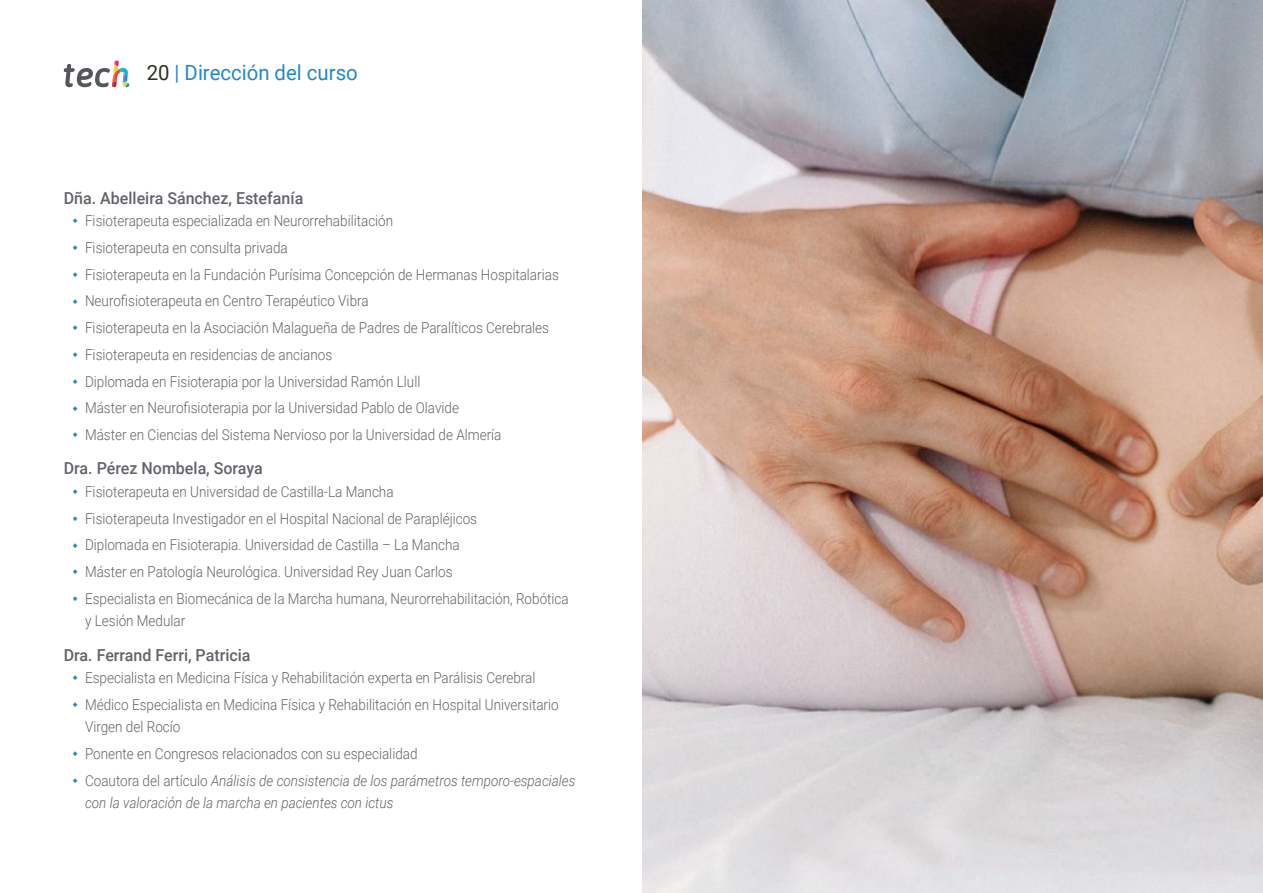
<style>
.page{position:relative;width:1263px;height:893px;background:#fff}
.page>*{position:absolute;margin:0;border:0;box-sizing:border-box;transform-origin:0 0}
.t1{font:21px "Roboto";color:#2488c9}
.t2{font:500 16.5px "Roboto";color:#61646a}
.t3{font:300 15px/26.7px "Roboto";color:#61646a;scale:.9 1}
.t4{font:italic 300 15px "Roboto";color:#61646a;scale:.9 1}
.s1{color:#312e20}
.s2{font-style:italic}
</style>
<div class="page">
<img style="left:642px;top:0;width:621px;height:893px">
<svg style="left:64px;top:61px;width:65px;height:27px"></svg>
<h1 class="t1" style="left:147px;top:57px;width:213px"><span class="s1">20</span> | Dirección del curso</h1>
<p class="t2" style="left:64px;top:186px;width:241px">Dña. Abelleira Sánchez, Estefanía</p>
<p class="t3" style="left:85px;top:207px;width:528px">Fisioterapeuta especializada en Neurorrehabilitación<br>Fisioterapeuta en consulta privada<br>Fisioterapeuta en la Fundación Purísima Concepción de Hermanas Hospitalarias Neurofisioterapeuta en Centro Terapéutico Vibra<br>Fisioterapeuta en la Asociación Malagueña de Padres de Paralíticos Cerebrales Fisioterapeuta en residencias de ancianos<br>Diplomada en Fisioterapia por la Universidad Ramón Llull<br>Máster en Neurofisioterapia por la Universidad Pablo de Olavide<br>Máster en Ciencias del Sistema Nervioso por la Universidad de Almería</p>
<p class="t2" style="left:64px;top:457px;width:201px">Dra. Pérez Nombela, Soraya</p>
<p class="t3" style="left:85px;top:478px;width:539px">Fisioterapeuta en Universidad de Castilla-La Mancha<br>Fisioterapeuta Investigador en el Hospital Nacional de Parapléjicos<br>Diplomada en Fisioterapia. Universidad de Castilla – La Mancha<br>Máster en Patología Neurológica. Universidad Rey Juan Carlos<br>Especialista en Biomecánica de la Marcha humana, Neurorrehabilitación, Robótica</p>
<p class="t3" style="left:85px;top:607px;width:113px">y Lesión Medular</p>
<p class="t2" style="left:64px;top:643px;width:188px">Dra. Ferrand Ferri, Patricia</p>
<p class="t3" style="left:85px;top:664px;width:528px">Especialista en Medicina Física y Rehabilitación experta en Parálisis Cerebral<br>Médico Especialista en Medicina Física y Rehabilitación en Hospital Universitario</p>
<p class="t3" style="left:85px;top:713px;width:546px">Virgen del Rocío<br>Ponente en Congresos relacionados con su especialidad<br>Coautora del artículo <span class="s2">Análisis de consistencia de los parámetros temporo-espaciales</span></p>
<p class="t4" style="left:85px;top:792px;width:344px">con la valoración de la marcha en pacientes con ictus</p>
</div>
